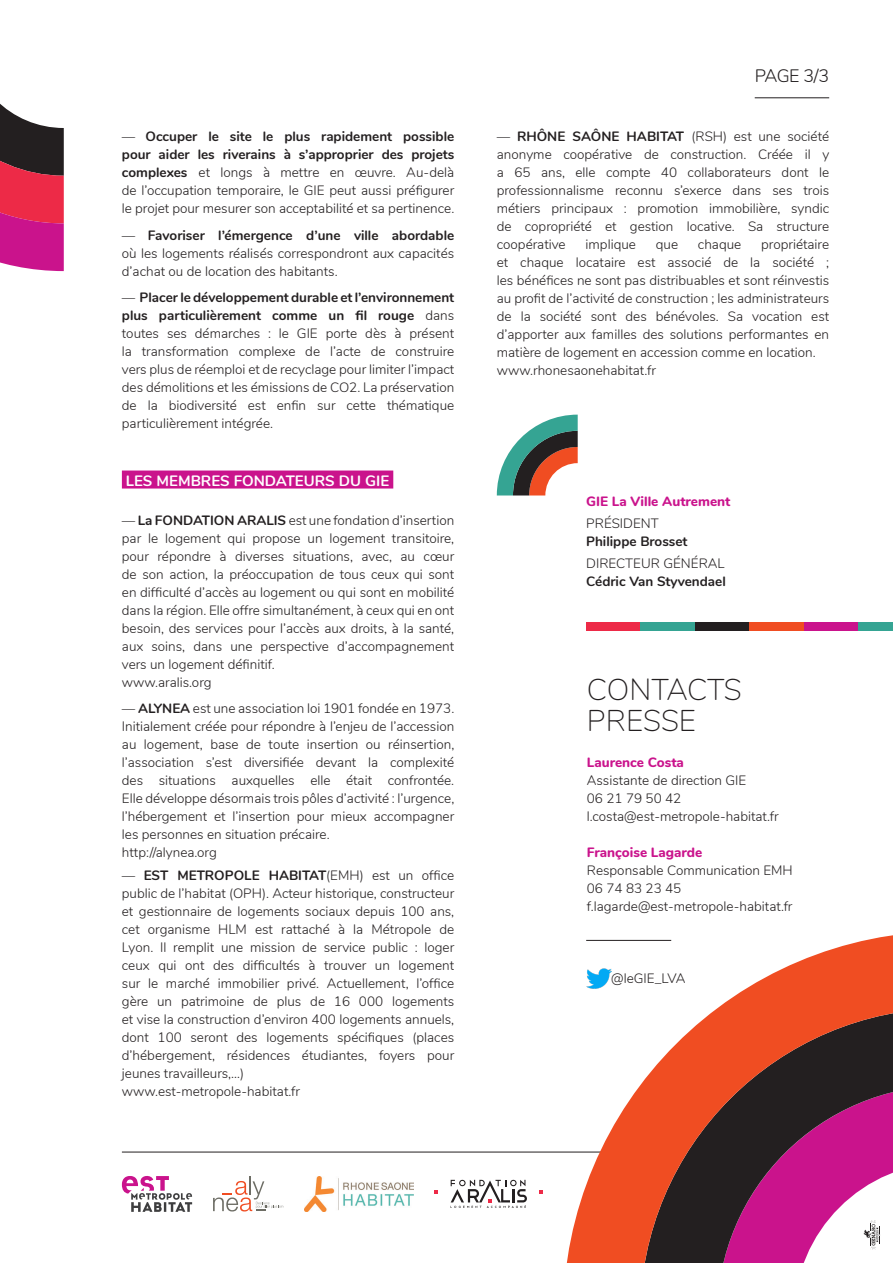
<style>
.page{position:relative;width:893px;height:1263px;background:#fff}
.page>*{position:absolute;margin:0;border:0;box-sizing:border-box;transform-origin:0 0}
.Body_GIE{font:200 30px "Nunito";letter-spacing:-.005em;color:#231f20}
.t1{font:300 18px "Nunito";color:#231f20}
.Intertitre_GIE{font:700 15px "Nunito";color:#fff}
.Body_GIE-2{font:300 13.5px/18px "Nunito";color:#231f20;text-align:justify}
.Body_GIE-3{font:800 13.5px "Nunito";color:#ca138c}
.Body_GIE-4{font:700 13.5px "Nunito";color:#231f20}
.s1{font-weight:700}
</style>
<div class="page">
<hr style="left:122px;top:1152px;width:513px;height:1px;background:#231f20">
<svg style="left:0;top:103px;width:64px;height:168px;background:#a83965"></svg>
<div style="left:122px;top:470px;width:271px;height:18px;background:#ca138c"></div>
<svg style="left:563px;top:935px;width:330px;height:328px"></svg>
<svg style="left:497px;top:415px;width:81px;height:80px"></svg>
<svg style="left:122px;top:1176px;width:70px;height:36px"></svg>
<svg style="left:213px;top:1176px;width:70px;height:35px"></svg>
<img style="left:304px;top:1176px;width:109px;height:36px">
<svg style="left:434px;top:1191px;width:4px;height:3px"></svg>
<svg style="left:539px;top:1191px;width:4px;height:3px"></svg>
<svg style="left:450px;top:1180px;width:77px;height:28px"></svg>
<hr style="left:586px;top:940px;width:85px;height:1px;background:#231f20">
<div style="left:586px;top:622px;width:55px;height:8px;background:#ed2a47"></div>
<div style="left:804px;top:622px;width:54px;height:8px;background:#ca138c"></div>
<div style="left:695px;top:622px;width:54px;height:8px;background:#231f20"></div>
<div style="left:641px;top:622px;width:54px;height:8px;background:#35a493"></div>
<div style="left:858px;top:622px;width:35px;height:8px;background:#35a493"></div>
<div style="left:749px;top:622px;width:55px;height:8px;background:#f04d22"></div>
<svg style="left:717px;top:1085px;width:176px;height:178px"></svg>
<hr style="left:755px;top:97px;width:74px;height:1px;background:#231f20">
<img style="left:587px;top:966px;width:24px;height:25px">
<p class="Body_GIE-2" style="left:122px;top:127px;width:334px">— <span class="s1">Occuper le site le plus rapidement possible pour aider les riverains à s’approprier des projets complexes</span> et longs à mettre en œuvre. Au-delà de l’occupation temporaire, le GIE peut aussi préfigurer le projet pour mesurer son acceptabilité et sa pertinence.</p>
<p class="Body_GIE-2" style="left:122px;top:225px;width:334px">— <span class="s1">Favoriser l’émergence d’une ville abordable </span>où les logements réalisés correspondront aux capacités d’achat ou de location des habitants.</p>
<p class="Body_GIE-2" style="left:122px;top:288px;width:334px">— <span class="s1">Placer le développement durable et l’environnement plus particulièrement comme un fil rouge</span> dans toutes ses démarches : le GIE porte dès à présent la transformation complexe de l’acte de construire vers plus de réemploi et de recyclage pour limiter l’impact des démolitions et les émissions de CO2. La préservation de la biodiversité est enfin sur cette thématique particulièrement intégrée.</p>
<p class="Intertitre_GIE" style="left:126px;top:469px;width:265px">LES MEMBRES FONDATEURS DU GIE</p>
<p class="Body_GIE-2" style="left:122px;top:510px;width:334px">— <span class="s1">La FONDATION ARALIS</span> est une fondation d’insertion par le logement qui propose un logement transitoire, pour répondre à diverses situations, avec, au cœur de son action, la préoccupation de tous ceux qui sont en difficulté d’accès au logement ou qui sont en mobilité dans la région. Elle offre simultanément, à ceux qui en ont besoin, des services pour l’accès aux droits, à la santé, aux soins, dans une perspective d’accompagnement vers un logement définitif.</p>
<p class="Body_GIE-2" style="left:122px;top:672px;width:91px">www.aralis.org</p>
<p class="Body_GIE-2" style="left:122px;top:699px;width:334px">— <span class="s1">ALYNEA</span> est une association loi 1901 fondée en 1973.<br>Initialement créée pour répondre à l’enjeu de l’accession au logement, base de toute insertion ou réinsertion, l’association s’est diversifiée devant la complexité des situations auxquelles elle était confrontée.<br>Elle développe désormais trois pôles d’activité : l’urgence, l’hébergement et l’insertion pour mieux accompagner les personnes en situation précaire.</p>
<p class="Body_GIE-2" style="left:122px;top:843px;width:96px">http://alynea.org</p>
<p class="Body_GIE-2" style="left:122px;top:865px;width:334px">— <span class="s1">EST METROPOLE HABITAT</span>(EMH) est un office public de l’habitat (OPH). Acteur historique, constructeur et gestionnaire de logements sociaux depuis 100 ans, cet organisme HLM est rattaché à la Métropole de Lyon. Il remplit une mission de service public : loger ceux qui ont des difficultés à trouver un logement sur le marché immobilier privé. Actuellement, l’office gère un patrimoine de plus de 16 000 logements et vise la construction d’environ 400 logements annuels, dont 100 seront des logements spécifiques (places d’hébergement, résidences étudiantes, foyers pour jeunes travailleurs,…)</p>
<p class="Body_GIE-2" style="left:122px;top:1081px;width:180px">www.est-metropole-habitat.fr</p>
<p class="t1" style="left:755px;top:63px;width:76px">PAGE 3/3</p>
<p class="Body_GIE-2" style="left:497px;top:127px;width:334px">— <span class="s1">RHÔNE SAÔNE HABITAT</span> (RSH) est une société anonyme coopérative de construction. Créée il y a 65 ans, elle compte 40 collaborateurs dont le professionnalisme reconnu s’exerce dans ses trois métiers principaux : promotion immobilière, syndic de copropriété et gestion locative. Sa structure coopérative</p>
<p class="Body_GIE-2" style="left:497px;top:235px;width:334px;text-indent:264px">propriétaire et chaque locataire est associé de la société ; les bénéfices ne sont pas distribuables et sont réinvestis au profit de l’activité de construction ; les administrateurs de la société sont des bénévoles. Sa vocation est d’apporter aux familles des solutions performantes en matière de logement en accession comme en location.</p>
<p class="Body_GIE-2" style="left:497px;top:361px;width:161px">www.rhonesaonehabitat.fr</p>
<p class="Body_GIE-2" style="left:586px;top:235px;width:52px">implique</p>
<p class="Body_GIE-2" style="left:656px;top:235px;width:24px">que</p>
<p class="Body_GIE-2" style="left:698px;top:235px;width:45px">chaque</p>
<p class="Body_GIE-3" style="left:586px;top:491px;width:146px">GIE La Ville Autrement</p>
<p class="Body_GIE-2" style="left:586px;top:514px;width:74px">PRÉSIDENT</p>
<p class="Body_GIE-4" style="left:586px;top:531px;width:103px">Philippe Brosset</p>
<p class="Body_GIE-2" style="left:586px;top:554px;width:140px">DIRECTEUR GÉNÉRAL</p>
<p class="Body_GIE-4" style="left:586px;top:572px;width:141px">Cédric Van Styvendael</p>
<p class="Body_GIE" style="left:587px;top:667px;width:157px">CONTACTS</p>
<p class="Body_GIE" style="left:587px;top:699px;width:111px">PRESSE</p>
<p class="Body_GIE-3" style="left:587px;top:752px;width:99px">Laurence Costa</p>
<p class="Body_GIE-2" style="left:587px;top:771px;width:161px">Assistante de direction GIE</p>
<p class="Body_GIE-2" style="left:587px;top:789px;width:96px">06 21 79 50 42</p>
<p class="Body_GIE-2" style="left:587px;top:807px;width:193px">l.costa@est-metropole-habitat.fr</p>
<p class="Body_GIE-3" style="left:587px;top:842px;width:117px">Françoise Lagarde</p>
<p class="Body_GIE-2" style="left:587px;top:861px;width:207px">Responsable Communication EMH</p>
<p class="Body_GIE-2" style="left:587px;top:879px;width:96px">06 74 83 23 45</p>
<p class="Body_GIE-2" style="left:587px;top:897px;width:207px">f.lagarde@est-metropole-habitat.fr</p>
<p class="Body_GIE-2" style="left:611px;top:969px;width:76px">@leGIE_LVA</p>
</div>
